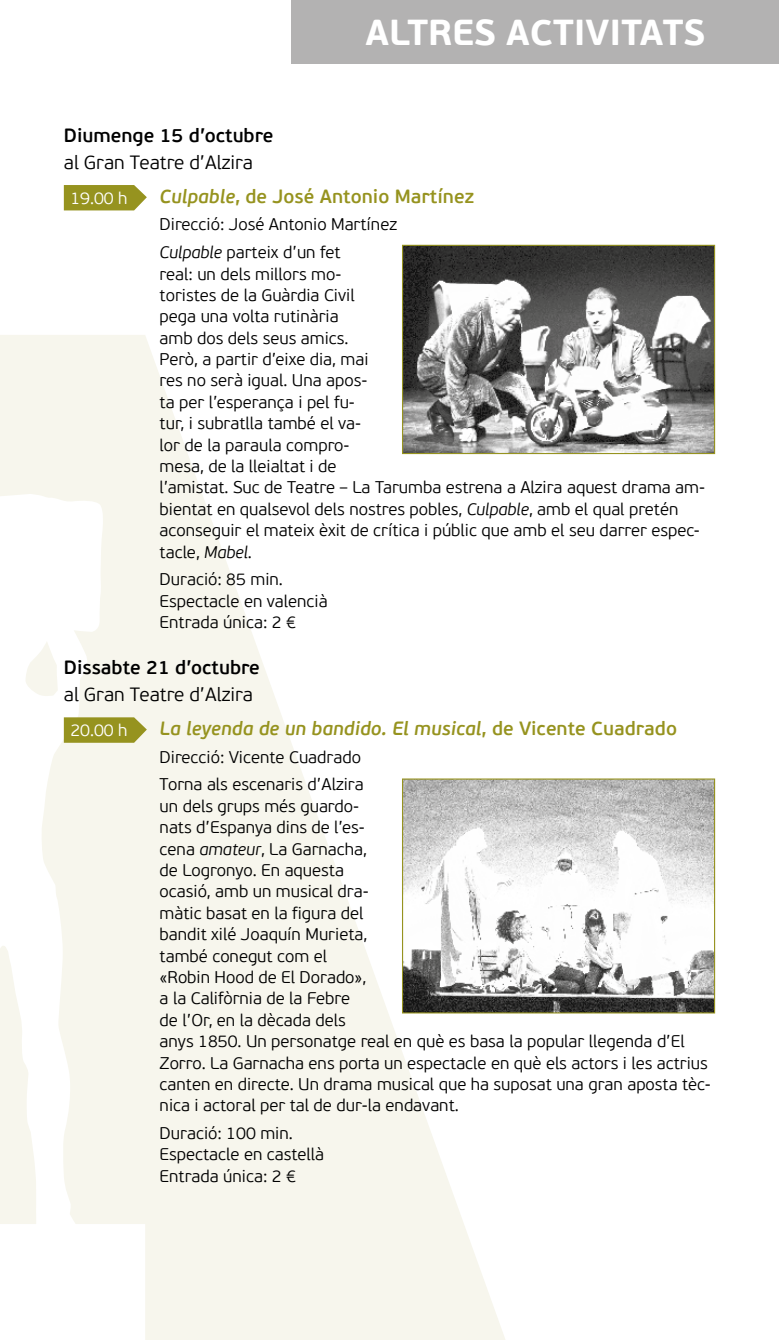
<style>
.page{position:relative;width:779px;height:1340px;background:#fff}
.page>*{position:absolute;margin:0;border:0;box-sizing:border-box;transform-origin:0 0}
.t1{font:700 36px "PF Beau Sans Pro";color:#fff}
.t2{font:italic 600 19.12px/33.5px "PF Beau Sans Pro";color:#96931f}
.t3{font:600 19.12px/33.5px "PF Beau Sans Pro";color:#96931f}
.t4{font:600 19.12px "PF Beau Sans Pro";color:#000}
.t5{font:300 16.88px/21.4px "PF Beau Sans Pro";color:#000}
.t6{font:300 16.88px "PF Beau Sans Pro";color:#fff}
.s1{font-weight:300;color:#000}
.s2{font-style:italic}
.s3{font-weight:300;font-style:normal;color:#000}
.s4{font-style:normal}
</style>
<div class="page">
<svg style="left:0;top:335px;width:512px;height:1004px;fill:#f7f6ed"></svg>
<div style="left:291px;top:0;width:487px;height:64px;background:#b3b2b2"></div>
<svg style="left:64px;top:185px;width:83px;height:25px;background:#9e9b30"></svg>
<img style="left:404px;top:247px;width:308px;height:205px">
<div style="left:402px;top:245px;width:312px;height:209px;border:1px solid #96931f"></div>
<img style="left:404px;top:780px;width:308px;height:231px">
<div style="left:402px;top:778px;width:312px;height:235px;border:1px solid #96931f"></div>
<svg style="left:64px;top:717px;width:83px;height:25px;background:#9e9b31"></svg>
<h1 class="t1" style="left:365px;top:11px;width:341px">ALTRES ACTIVITATS</h1>
<p class="t4" style="left:64px;top:124px;width:211px">Diumenge 15 d’octubre</p>
<p class="t3" style="left:159px;top:146px;width:315px;text-indent:-96px"><span class="s1">al Gran Teatre d’Alzira<br></span><span class="s2">Culpable</span>, de José Antonio Martínez</p>
<p class="t5" style="left:159px;top:211px;width:239px;line-height:27.7px">Direcció: José Antonio Martínez<br><span class="s2">Culpable</span> parteix d’un fet</p>
<p class="t5" style="left:159px;top:263px;width:546px">real: un dels millors mo-<br>toristes de la Guàrdia Civil<br>pega una volta rutinària<br>amb dos dels seus amics.<br>Però, a partir d’eixe dia, mai<br>res no serà igual. Una apos-<br>ta per l’esperança i pel fu-<br>tur, i subratlla també el va-<br>lor de la paraula compro-<br>mesa, de la lleialtat i de<br>l’amistat. Suc de Teatre – La Tarumba estrena a Alzira aquest drama am&shy;bientat en qualsevol dels nostres pobles, <span class="s2">Culpable</span>, amb el qual pretén aconseguir el mateix èxit de crítica i públic que amb el seu darrer espec&shy;tacle, <span class="s2">Mabel</span>.</p>
<p class="t5" style="left:159px;top:569px;width:169px">Duració: 85 min.<br>Espectacle en valencià<br>Entrada única: 2 €</p>
<p class="t6" style="left:70px;top:189px;width:59px">19.00 h</p>
<p class="t4" style="left:64px;top:656px;width:197px">Dissabte 21 d’octubre</p>
<p class="t2" style="left:159px;top:678px;width:518px;text-indent:-96px"><span class="s3">al Gran Teatre d’Alzira<br></span>La leyenda de un bandido. El musical<span class="s4">, de Vicente Cuadrado</span></p>
<p class="t5" style="left:159px;top:743px;width:205px;line-height:27.7px">Direcció: Vicente Cuadrado<br>Torna als escenaris d’Alzira</p>
<p class="t5" style="left:159px;top:795px;width:552px">un dels grups més guardo-<br>nats d’Espanya dins de l’es-<br>cena <span class="s2">amateur</span>, La Garnacha,<br>de Logronyo. En aquesta<br>ocasió, amb un musical dra-<br>màtic basat en la figura del<br>bandit xilé Joaquín Murieta,<br>també conegut com el<br>«Robin Hood de El Dorado»,<br>a la Califòrnia de la Febre<br>de l’Or, en la dècada dels<br>anys 1850. Un personatge real en què es basa la popular llegenda d’El Zorro. La Garnacha ens porta un espectacle en què els actors i les actrius canten en directe. Un drama musical que ha suposat una gran aposta tèc&shy;nica i actoral per tal de dur-la endavant.</p>
<p class="t5" style="left:159px;top:1122px;width:166px">Duració: 100 min.<br>Espectacle en castellà<br>Entrada única: 2 €</p>
<p class="t6" style="left:70px;top:721px;width:59px">20.00 h</p>
</div>
